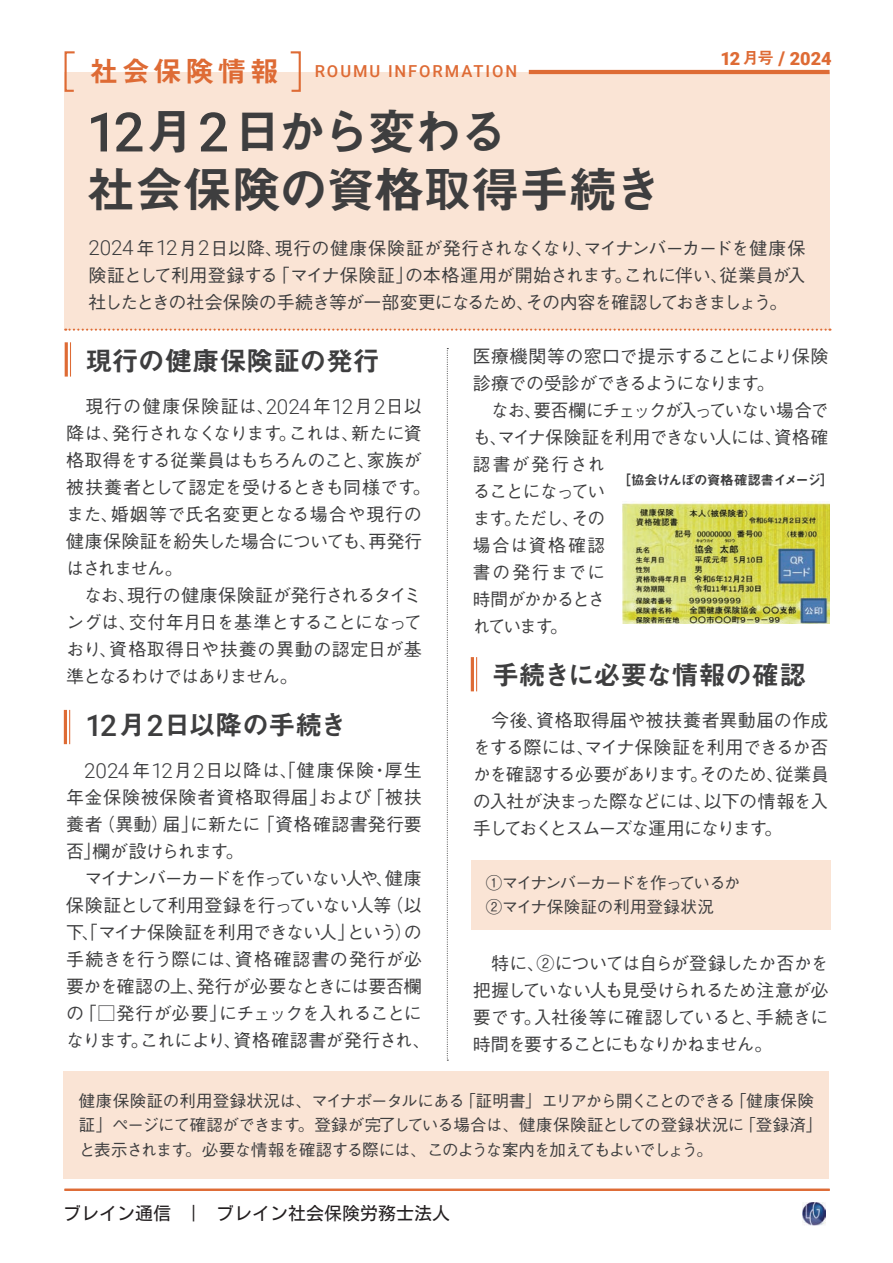
<style>
.page{position:relative;width:893px;height:1263px;background:#fff}
.page>*{position:absolute;margin:0;border:0;box-sizing:border-box;transform-origin:0 0}
.t1{font:49.5px/58.5px "Midashi Go Pr 6 N MB31 90 msp RKSJ H";letter-spacing:-.04em;color:#3e3e3f}
.t2{font:27px "Midashi Go Pr 6 N MB31 90 msp RKSJ H";letter-spacing:-.015em;color:#3e3e3f}
.t3{font:900 18.15px "Roboto";letter-spacing:-.01em;color:#de6b35}
.t4{font:18px/27px "Gothic BBB Pr 6 N Medium 90 msp RKSJ H";letter-spacing:-.04em;color:#3e3e3f}
.t5{font:18px/27px "Gothic BBB Pr 6 N Medium 90 msp RKSJ H";letter-spacing:-.02em;color:#3e3e3f}
.t6{font:18px "Motoya L Cedar W3 90 ms RKSJ H";color:#231f20}
.t7{font:16.5px/24.5px "Gothic BBB Pr 6 N Medium 90 msp RKSJ H";letter-spacing:-.05em;color:#3e3e3f}
.t8{font:500 16.5px "Roboto";letter-spacing:.12em;color:#de6b35}
.t9{font:13.5px "Midashi Go Pr 6 N MB31 90 msp RKSJ H";letter-spacing:-.045em;color:#3e3e3f}
.s1{font-family:"Midashi Go Pr 6 N MB31 90 msp RKSJ H";font-weight:400;font-size:16.5px}
.s2{font-size:18.9px}
.s3{font-family:"Midashi Go Pr 6 N MB31 90 msp RKSJ H";font-weight:400;font-size:28.8px}
.s4{font-family:"Roboto";font-weight:500;font-size:54.45px}
.s5{font-family:"Roboto";font-weight:300;font-size:20.7px}
.s6{font-family:"Roboto";font-weight:500;font-size:29.7px}
</style>
<div class="page">
<img style="left:802px;top:1202px;width:23px;height:23px">
<div style="left:64px;top:1071px;width:765px;height:108px;background:#fae4d5"></div>
<div style="left:471px;top:860px;width:360px;height:69px;background:#fae4d5"></div>
<div style="left:65px;top:72px;width:764px;height:258px;background:#fae4d5"></div>
<svg style="left:65px;top:329px;width:765px;height:2px"></svg>
<hr style="left:529px;top:70px;width:300px;height:4px;background:#de6b35">
<svg style="left:64px;top:51px;width:11px;height:42px"></svg>
<svg style="left:290px;top:51px;width:11px;height:41px"></svg>
<hr style="left:65px;top:1189px;width:765px;height:2px;background:#de6b35">
<hr style="left:70px;top:342px;width:1px;height:35px;background:#de6b35">
<hr style="left:65px;top:342px;width:3px;height:35px;background:#de6b35">
<hr style="left:476px;top:657px;width:1px;height:34px;background:#de6b35">
<hr style="left:471px;top:657px;width:3px;height:34px;background:#de6b35">
<hr style="left:69px;top:710px;width:1px;height:34px;background:#de6b35">
<hr style="left:64px;top:710px;width:3px;height:34px;background:#de6b35">
<svg style="left:447px;top:348px;width:1px;height:713px"></svg>
<img style="left:622px;top:502px;width:207px;height:122px">
<p class="t3" style="left:720px;top:48px;width:113px">12<span class="s1">月号</span> <span class="s2">/</span> 2024</p>
<p class="t8" style="left:90px;top:62px;width:429px"><span class="s3">社会保険情報　</span>ROUMU INFORMATION</p>
<h1 class="t1" style="left:87px;top:109px;width:578px"><span class="s4">12</span>月<span class="s4">2</span>日から変わる<br>社会保険の資格取得手続き</h1>
<p class="t4" style="left:88px;top:237px;width:719px;text-align:justify"><span class="s5">2024</span> 年<span class="s5">12</span>月<span class="s5">2</span>日以降、現行の健康保険証が発行されなくなり、マイナンバーカードを健康保険証として利用登録する「マイナ保険証」の本格運用が開始されます。これに伴い、従業員が入社したときの社会保険の手続き等が一部変更になるため、その内容を確認しておきましょう。</p>
<p class="t4" style="left:473px;top:346px;width:357px">医療機関等の窓口で提示することにより保険診療での受診ができるようになります。</p>
<p class="t4" style="left:473px;top:400px;width:357px;text-indent:18px">なお、要否欄にチェックが入っていない場合でも、マイナ保険証を利用できない人には、資格確認書が発行され<br>ることになってい<br>ます。ただし、その<br>場合は資格確認<br>書の発行までに<br>時間がかかるとさ<br>れています。</p>
<h2 class="t2" style="left:492px;top:665px;width:315px">手続きに必要な情報の確認</h2>
<p class="t4" style="left:473px;top:709px;width:358px;text-align:justify">　今後、資格取得届や被扶養者異動届の作成をする際には、マイナ保険証を利用できるか否かを確認する必要があります。そのため、従業員の入社が決まった際などには、以下の情報を入手しておくとスムーズな運用になります。</p>
<h2 class="t2" style="left:85px;top:351px;width:296px">現行の健康保険証の発行</h2>
<p class="t5" style="left:66px;top:396px;width:366px">　現行の健康保険証は、<span class="s5">2024</span>年<span class="s5">12</span>月<span class="s5">2</span>日以降は、発行されなくなります。これは、新たに資格取得をする従業員はもちろんのこと、家族が被扶養者として認定を受けるときも同様です。また、婚姻等で氏名変更となる場合や現行の健康保険証を紛失した場合についても、再発行はされません。<br>　なお、現行の健康保険証が発行されるタイミングは、交付年月日を基準とすることになっており、資格取得日や扶養の異動の認定日が基準となるわけではありません。</p>
<h2 class="t2" style="left:85px;top:715px;width:263px"><span class="s6">12</span>月<span class="s6">2</span>日以降の手続き</h2>
<p class="t4" style="left:66px;top:759px;width:366px;text-indent:18px"><span class="s5">2024</span>年<span class="s5">12</span>月<span class="s5">2</span>日以降は、「健康保険・厚生年金保険被保険者資格取得届」および「被扶養者（異動）届」に新たに「資格確認書発行要否」欄が設けられます。<br>　マイナンバーカードを作っていない人や、健康保険証として利用登録を行っていない人等（以下、「マイナ保険証を利用できない人」という）の手続きを行う際には、資格確認書の発行が必要かを確認の上、発行が必要なときには要否欄の「□発行が必要」にチェックを入れることになります。これにより、資格確認書が発行され、</p>
<p class="t9" style="left:618px;top:475px;width:217px">［協会けんぽの資格確認書イメージ］</p>
<p class="t7" style="left:486px;top:874px;width:256px;line-height:23.4px">①マイナンバーカードを作っているか<br>②マイナ保険証の利用登録状況</p>
<p class="t4" style="left:473px;top:952px;width:357px;text-align:justify">　特に、②については自らが登録したか否かを把握していない人も見受けられるため注意が必要です。入社後等に確認していると、手続きに時間を要することにもなりかねません。</p>
<p class="t7" style="left:79px;top:1090px;width:745px">健康保険証の利用登録状況は、マイナポータルにある「証明書」エリアから開くことのできる「健康保険証」ページにて確認ができます。登録が完了している場合は、健康保険証としての登録状況に「登録済」と表示されます。必要な情報を確認する際には、このような案内を加えてもよいでしょう。</p>
<p class="t6" style="left:63px;top:1204px;width:388px">ブレイン通信　|　ブレイン社会保険労務士法人</p>
</div>
